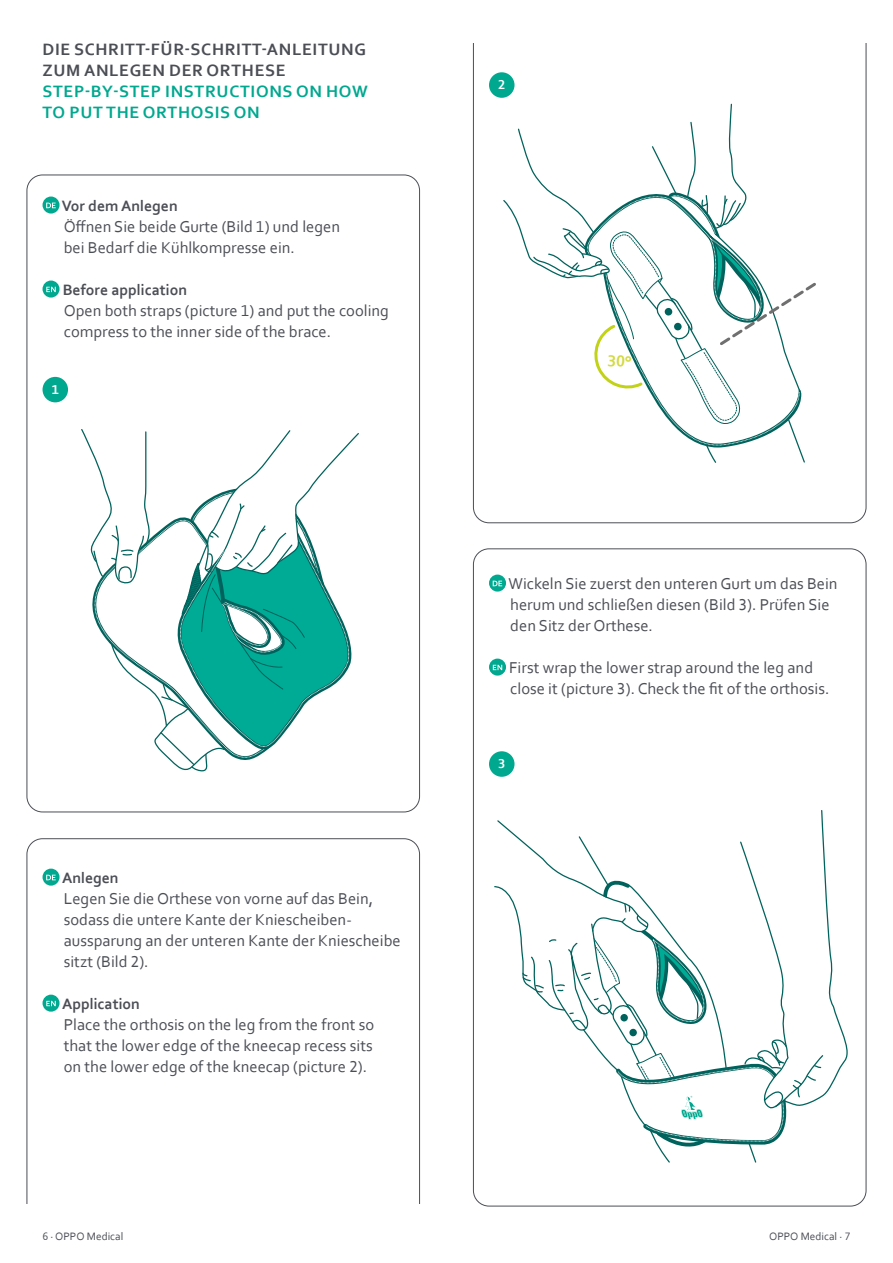
<style>
.page{position:relative;width:893px;height:1263px;background:#fff}
.page>*{position:absolute;margin:0;border:0;box-sizing:border-box;transform-origin:0 0}
.Headline_B_A5{font:700 17.25px/21px "Corbel";letter-spacing:.04em;color:#4c4e56}
.Plain_Text_Zweisprachig_mit_Subheadline{font:16.5px/21px "Corbel";color:#4c4e56}
.Plain_Text_Einzug_ohne_Subheadline{font:16.5px/21px "Corbel";color:#4c4e56}
.Plain_Text_Subheadline_A5{font:700 15.75px "Corbel";color:#4c4e56}
.Headline_B_A5-2{font:700 13.5px "Corbel";color:#fff}
.t1{font:11.25px "Corbel";color:#4c4e56}
.s1{color:#00a88f}
</style>
<div class="page">
<svg style="left:494px;top:810px;width:354px;height:353px"></svg>
<svg style="left:81px;top:429px;width:278px;height:343px"></svg>
<svg style="left:43px;top:869px;width:17px;height:17px"></svg>
<svg style="left:46px;top:875px;width:10px;height:5px"></svg>
<svg style="left:43px;top:995px;width:17px;height:17px"></svg>
<svg style="left:46px;top:1001px;width:10px;height:5px"></svg>
<svg style="left:43px;top:197px;width:17px;height:17px"></svg>
<svg style="left:46px;top:203px;width:10px;height:5px"></svg>
<svg style="left:43px;top:281px;width:17px;height:17px"></svg>
<svg style="left:46px;top:287px;width:10px;height:5px"></svg>
<svg style="left:489px;top:575px;width:17px;height:17px"></svg>
<svg style="left:493px;top:581px;width:9px;height:5px"></svg>
<svg style="left:489px;top:659px;width:17px;height:17px"></svg>
<svg style="left:493px;top:665px;width:9px;height:5px"></svg>
<div style="left:43px;top:377px;width:25px;height:25px;background:#00a88f;border-radius:50%"></div>
<div style="left:489px;top:72px;width:25px;height:26px;background:#00a88f;border-radius:50%"></div>
<div style="left:489px;top:751px;width:25px;height:26px;background:#00a88f;border-radius:50%"></div>
<svg style="left:503px;top:103px;width:313px;height:360px"></svg>
<p class="Headline_B_A5" style="left:43px;top:39px;width:327px">DIE SCHRITT-FÜR-SCHRITT-ANLEITUNG<br>ZUM ANLEGEN DER ORTHESE<br><span class="s1">STEP-BY-STEP INSTRUCTIONS ON HOW<br>TO PUT THE ORTHOSIS ON</span></p>
<p class="Plain_Text_Subheadline_A5" style="left:62px;top:196px;width:118px">Vor dem Anlegen</p>
<p class="Plain_Text_Zweisprachig_mit_Subheadline" style="left:64px;top:215px;width:278px">Öffnen Sie beide Gurte (Bild 1) und legen bei Bedarf die Kühlkompresse ein.</p>
<p class="Plain_Text_Subheadline_A5" style="left:63px;top:280px;width:126px">Before application</p>
<p class="Plain_Text_Zweisprachig_mit_Subheadline" style="left:64px;top:299px;width:327px">Open both straps (picture 1) and put the cooling compress to the inner side of the brace.</p>
<p class="Headline_B_A5-2" style="left:52px;top:381px;width:9px">1</p>
<p class="Plain_Text_Subheadline_A5" style="left:62px;top:868px;width:58px">Anlegen</p>
<p class="Plain_Text_Zweisprachig_mit_Subheadline" style="left:64px;top:887px;width:338px">Legen Sie die Orthese von vorne auf das Bein, sodass die untere Kante der Kniescheiben&shy;aussparung an der unteren Kante der Kniescheibe sitzt (Bild 2).</p>
<p class="Plain_Text_Subheadline_A5" style="left:62px;top:994px;width:79px">Application</p>
<p class="Plain_Text_Zweisprachig_mit_Subheadline" style="left:64px;top:1013px;width:312px;text-align:justify">Place the orthosis on the leg from the front so that the lower edge of the kneecap recess sits on the lower edge of the kneecap (picture 2).</p>
<p class="Headline_B_A5-2" style="left:498px;top:76px;width:9px">2</p>
<p class="Plain_Text_Einzug_ohne_Subheadline" style="left:508px;top:572px;width:331px">Wickeln Sie zuerst den unteren Gurt um das Bein herum und schließen diesen (Bild 3). Prüfen Sie den Sitz der Orthese.</p>
<p class="Plain_Text_Einzug_ohne_Subheadline" style="left:509px;top:656px;width:322px">First wrap the lower strap around the leg and close it (picture 3). Check the fit of the orthosis.</p>
<p class="Headline_B_A5-2" style="left:498px;top:755px;width:9px">3</p>
<p class="t1" style="left:43px;top:1229px;width:82px">6 · OPPO Medical</p>
<p class="t1" style="left:769px;top:1229px;width:83px">OPPO Medical · 7</p>
</div>
